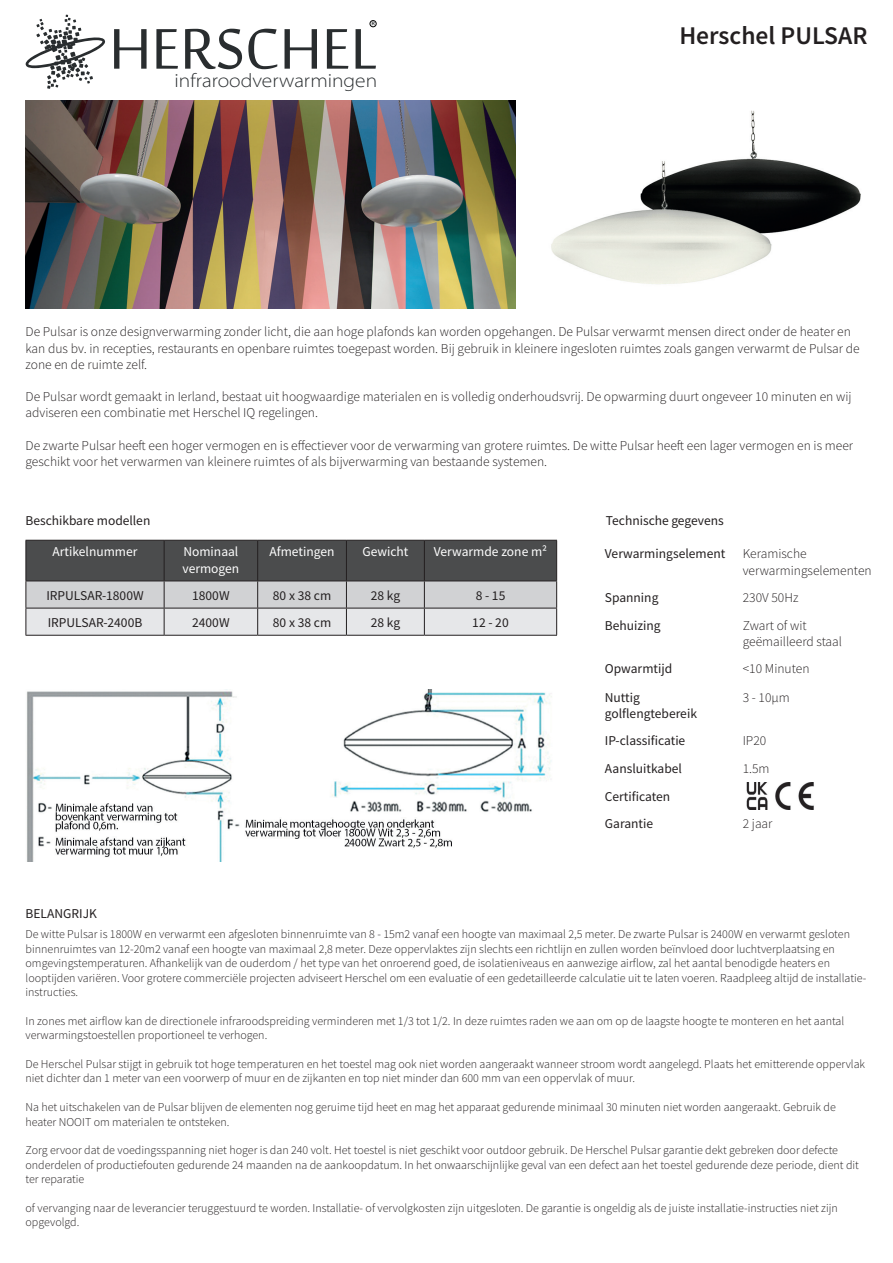
<style>
.page{position:relative;width:893px;height:1263px;background:#fff}
.page>*{position:absolute;margin:0;border:0;box-sizing:border-box;transform-origin:0 0}
.t1{font:600 25.5px "Source Sans Pro";color:#231f20}
.t2{font:300 semi-expanded 19.35px "Myriad Pro";color:#292d2f}
.t3{font:300 13.5px/16.2px "Source Sans Pro";color:#231f20}
.t4{font:13.5px/16.2px "Source Sans Pro";color:#231f20}
.t5{font:13.5px/16.2px "Source Sans Pro";color:#fff}
.t6{font:13.5px "Source Sans Variable";color:#231f20}
.t7{font:300 12px/14.4px "Source Sans Pro";color:#231f20}
</style>
<div class="page">
<svg style="left:114px;top:29px;width:33px;height:40px"></svg>
<svg style="left:156px;top:29px;width:22px;height:40px"></svg>
<svg style="left:185px;top:29px;width:57px;height:40px"></svg>
<svg style="left:248px;top:29px;width:29px;height:40px"></svg>
<svg style="left:285px;top:29px;width:32px;height:40px"></svg>
<svg style="left:327px;top:29px;width:21px;height:40px"></svg>
<div style="left:370px;top:20px;width:6px;height:7px;border:1px solid #000001;border-radius:50%"></div>
<svg style="left:356px;top:22px;width:20px;height:47px"></svg>
<svg style="left:26px;top:15px;width:79px;height:74px"></svg>
<img style="left:26px;top:100px;width:489px;height:208px">
<img style="left:551px;top:110px;width:310px;height:174px">
<svg style="left:26px;top:541px;width:531px;height:94px;background:#9a9a9c"></svg>
<hr style="left:26px;top:635px;width:138px;height:1px;background:#231f20">
<hr style="left:164px;top:635px;width:94px;height:1px;background:#231f20">
<hr style="left:258px;top:635px;width:88px;height:1px;background:#231f20">
<hr style="left:346px;top:635px;width:78px;height:1px;background:#231f20">
<hr style="left:424px;top:635px;width:133px;height:1px;background:#231f20">
<hr style="left:26px;top:540px;width:138px;height:1px;background:#231f20">
<hr style="left:26px;top:541px;width:1px;height:40px;background:#231f20">
<hr style="left:164px;top:540px;width:94px;height:1px;background:#231f20">
<hr style="left:164px;top:541px;width:1px;height:40px;background:#231f20">
<hr style="left:258px;top:540px;width:88px;height:1px;background:#231f20">
<hr style="left:257px;top:541px;width:1px;height:40px;background:#231f20">
<hr style="left:346px;top:540px;width:78px;height:1px;background:#231f20">
<hr style="left:346px;top:541px;width:1px;height:40px;background:#231f20">
<hr style="left:424px;top:540px;width:133px;height:1px;background:#231f20">
<hr style="left:424px;top:541px;width:1px;height:40px;background:#231f20">
<hr style="left:556px;top:541px;width:1px;height:40px;background:#231f20">
<hr style="left:26px;top:581px;width:138px;height:1px;background:#231f20">
<hr style="left:164px;top:581px;width:94px;height:1px;background:#231f20">
<hr style="left:258px;top:581px;width:88px;height:1px;background:#231f20">
<hr style="left:346px;top:581px;width:78px;height:1px;background:#231f20">
<hr style="left:424px;top:581px;width:133px;height:1px;background:#231f20">
<img style="left:746px;top:782px;width:68px;height:27px">
<img style="left:26px;top:690px;width:526px;height:171px">
<h2 class="t2" style="left:174px;top:69px;width:204px">infraroodverwarmingen</h2>
<h1 class="t1" style="left:679px;top:19px;width:190px">Herschel PULSAR</h1>
<p class="t3" style="left:26px;top:324px;width:836px">De Pulsar is onze designverwarming zonder licht, die aan hoge plafonds kan worden opgehangen. De Pulsar verwarmt mensen direct onder de heater en kan dus bv. in recepties, restaurants en openbare ruimtes toegepast worden. Bij gebruik in kleinere ingesloten ruimtes zoals gangen verwarmt de Pulsar de zone en de ruimte zelf.</p>
<p class="t3" style="left:26px;top:389px;width:827px">De Pulsar wordt gemaakt in Ierland, bestaat uit hoogwaardige materialen en is volledig onderhoudsvrij. De opwarming duurt ongeveer 10 minuten en wij adviseren een combinatie met Herschel IQ regelingen.</p>
<p class="t3" style="left:26px;top:437px;width:829px">De zwarte Pulsar heeft een hoger vermogen en is effectiever voor de verwarming van grotere ruimtes. De witte Pulsar heeft een lager vermogen en is meer geschikt voor het verwarmen van kleinere ruimtes of als bijverwarming van bestaande systemen.</p>
<p class="t6" style="left:26px;top:512px;width:126px">Beschikbare modellen</p>
<p class="t5" style="left:53px;top:544px;width:86px">Artikelnummer</p>
<p class="t5" style="left:182px;top:544px;width:58px">Nominaal vermogen</p>
<p class="t5" style="left:270px;top:544px;width:66px">Afmetingen</p>
<p class="t5" style="left:362px;top:544px;width:48px">Gewicht</p>
<p class="t5" style="left:434px;top:544px;width:115px">Verwarmde zone m²</p>
<p class="t4" style="left:46px;top:587px;width:99px">IRPULSAR-1800W</p>
<p class="t4" style="left:192px;top:587px;width:39px">1800W</p>
<p class="t4" style="left:273px;top:587px;width:60px">80 x 38 cm</p>
<p class="t4" style="left:371px;top:587px;width:31px">28 kg</p>
<p class="t4" style="left:476px;top:587px;width:31px">8 - 15</p>
<p class="t4" style="left:48px;top:614px;width:96px">IRPULSAR-2400B</p>
<p class="t4" style="left:192px;top:614px;width:39px">2400W</p>
<p class="t4" style="left:273px;top:614px;width:60px">80 x 38 cm</p>
<p class="t4" style="left:371px;top:614px;width:31px">28 kg</p>
<p class="t4" style="left:472px;top:614px;width:38px">12 - 20</p>
<p class="t6" style="left:26px;top:906px;width:73px">BELANGRIJK</p>
<p class="t6" style="left:606px;top:512px;width:119px">Technische gegevens</p>
<p class="t4" style="left:605px;top:546px;width:122px">Verwarmingselement</p>
<p class="t3" style="left:743px;top:546px;width:130px">Keramische verwarmingselementen</p>
<p class="t4" style="left:605px;top:589px;width:55px">Spanning</p>
<p class="t3" style="left:743px;top:589px;width:57px">230V 50Hz</p>
<p class="t4" style="left:605px;top:617px;width:57px">Behuizing</p>
<p class="t3" style="left:743px;top:617px;width:101px">Zwart of wit geëmailleerd staal</p>
<p class="t4" style="left:605px;top:661px;width:69px">Opwarmtijd</p>
<p class="t3" style="left:743px;top:661px;width:68px">&lt;10 Minuten</p>
<p class="t4" style="left:605px;top:689px;width:94px">Nuttig golflengtebereik</p>
<p class="t3" style="left:743px;top:689px;width:49px">3 - 10µm</p>
<p class="t4" style="left:605px;top:732px;width:82px">IP-classificatie</p>
<p class="t3" style="left:743px;top:732px;width:25px">IP20</p>
<p class="t4" style="left:605px;top:761px;width:79px">Aansluitkabel</p>
<p class="t3" style="left:743px;top:761px;width:28px">1.5m</p>
<p class="t4" style="left:605px;top:782px;width:67px;line-height:27.2px">Certificaten<br>Garantie</p>
<p class="t3" style="left:743px;top:815px;width:31px">2 jaar</p>
<p class="t7" style="left:26px;top:927px;width:842px">De witte Pulsar is 1800W en verwarmt een afgesloten binnenruimte van 8 - 15m2 vanaf een hoogte van maximaal 2,5 meter. De zwarte Pulsar is 2400W en verwarmt gesloten binnenruimtes van 12-20m2 vanaf een hoogte van maximaal 2,8 meter. Deze oppervlaktes zijn slechts een richtlijn en zullen worden beïnvloed door luchtverplaatsing en omgevingstemperaturen. Afhankelijk van de ouderdom / het type van het onroerend goed, de isolatieniveaus en aanwezige airflow, zal het aantal benodigde heaters en looptijden variëren. Voor grotere commerciële projecten adviseert Herschel om een evaluatie of een gedetailleerde calculatie uit te laten voeren. Raadpleeg altijd de installatie&shy;instructies.</p>
<p class="t7" style="left:26px;top:1014px;width:820px">In zones met airflow kan de directionele infraroodspreiding verminderen met 1/3 tot 1/2. In deze ruimtes raden we aan om op de laagste hoogte te monteren en het aantal verwarmingstoestellen proportioneel te verhogen.</p>
<p class="t7" style="left:26px;top:1057px;width:841px">De Herschel Pulsar stijgt in gebruik tot hoge temperaturen en het toestel mag ook niet worden aangeraakt wanneer stroom wordt aangelegd. Plaats het emitterende oppervlak niet dichter dan 1 meter van een voorwerp of muur en de zijkanten en top niet minder dan 600 mm van een oppervlak of muur.</p>
<p class="t7" style="left:26px;top:1100px;width:812px">Na het uitschakelen van de Pulsar blijven de elementen nog geruime tijd heet en mag het apparaat gedurende minimaal 30 minuten niet worden aangeraakt. Gebruik de heater NOOIT om materialen te ontsteken.</p>
<p class="t7" style="left:26px;top:1143px;width:835px">Zorg ervoor dat de voedingsspanning niet hoger is dan 240 volt. Het toestel is niet geschikt voor outdoor gebruik. De Herschel Pulsar garantie dekt gebreken door defecte onderdelen of productiefouten gedurende 24 maanden na de aankoopdatum. In het onwaarschijnlijke geval van een defect aan het toestel gedurende deze periode, dient dit ter reparatie</p>
<p class="t7" style="left:26px;top:1201px;width:814px">of vervanging naar de leverancier teruggestuurd te worden. Installatie- of vervolgkosten zijn uitgesloten. De garantie is ongeldig als de juiste installatie-instructies niet zijn opgevolgd.</p>
</div>
